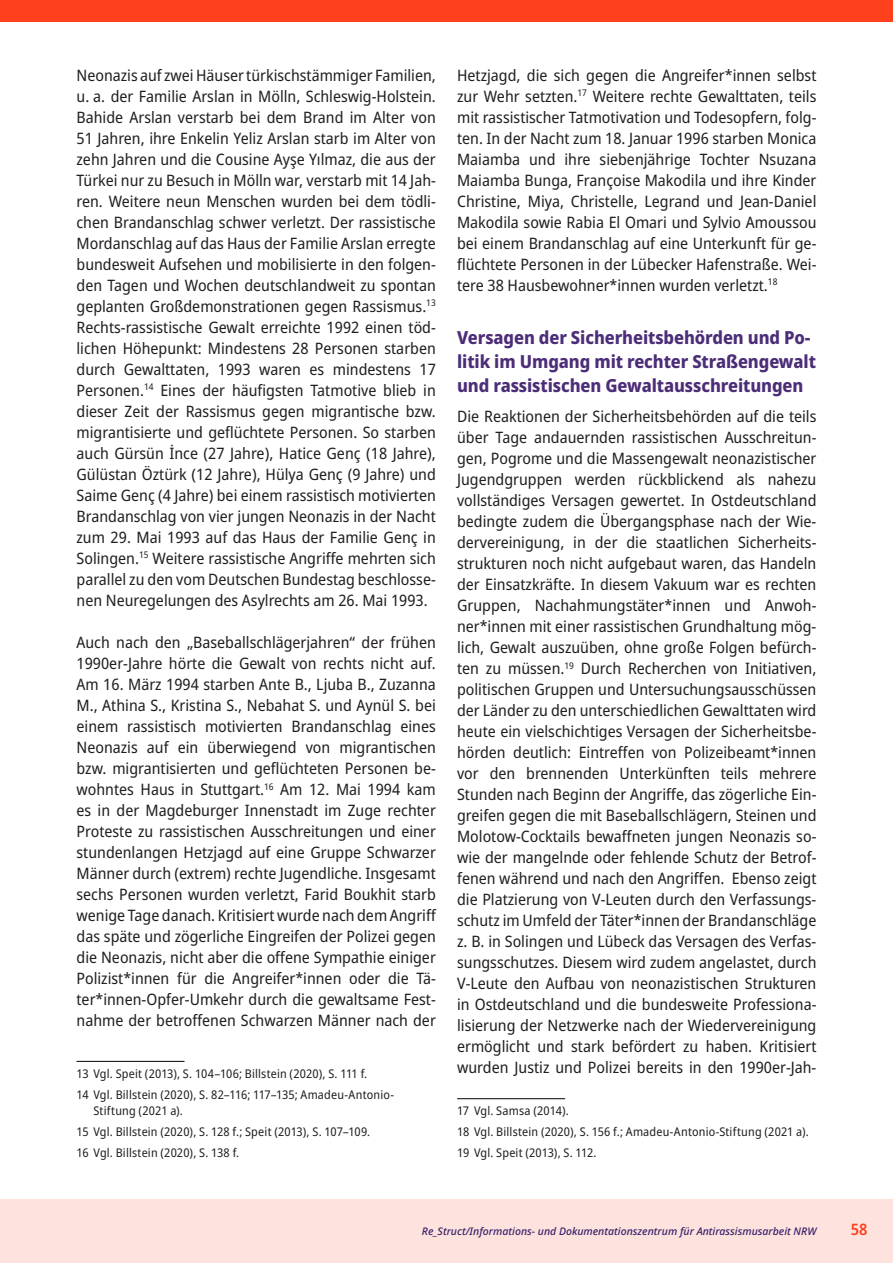
<style>
.page{position:relative;width:893px;height:1263px;background:#fff}
.page>*{position:absolute;margin:0;border:0;box-sizing:border-box;transform-origin:0 0}
.t1{font:800 semi-condensed 18px/24px "Noto Sans";letter-spacing:-.005em;color:#4c2d78}
.t2{font:semi-condensed 15.75px/21px "Noto Sans";color:#231f20;text-align:justify}
.t3{font:600 semi-condensed 15.75px "Noto Sans";color:#fb401d}
.t4{font:semi-condensed 12px/20.7px "Noto Sans";letter-spacing:.01em;color:#231f20}
.t5{font:italic 500 10.5px "Noto Sans";color:#391f6a}
</style>
<div class="page">
<div style="left:0;top:1199px;width:893px;height:64px;background:#fee2dd"></div>
<div style="left:0;top:0;width:893px;height:21px;background:#fe401c"></div>
<hr style="left:77px;top:1061px;width:108px;height:1px;background:#231f20">
<hr style="left:457px;top:1098px;width:108px;height:1px;background:#231f20">
<p class="t2" style="left:77px;top:65px;width:361px">Neonazis auf zwei Häuser türkischstämmiger Familien, u. a. der Familie Arslan in Mölln, Schleswig-Holstein.<br>Bahide Arslan verstarb bei dem Brand im Alter von 51 Jahren, ihre Enkelin Yeliz Arslan starb im Alter von zehn Jahren und die Cousine Ayşe Yılmaz, die aus der Türkei nur zu Besuch in Mölln war, verstarb mit 14 Jah&shy;ren. Weitere neun Menschen wurden bei dem tödli&shy;chen Brandanschlag schwer verletzt. Der rassistische Mordanschlag auf das Haus der Familie Arslan erregte bundesweit Aufsehen und mobilisierte in den folgen&shy;den Tagen und Wochen deutschlandweit zu spontan geplanten Großdemonstrationen gegen Rassismus.<sup>13<br></sup>Rechts-rassistische Gewalt erreichte 1992 einen töd&shy;lichen Höhepunkt: Mindestens 28 Personen starben durch Gewalttaten, 1993 waren es mindestens 17<br>Personen.<sup>14</sup> Eines der häufigsten Tatmotive blieb in dieser Zeit der Rassismus gegen migrantische bzw. migrantisierte und geflüchtete Personen. So starben auch Gürsün İnce (27 Jahre), Hatice Genç (18 Jahre), Gülüstan Öztürk (12 Jahre), Hülya Genç (9 Jahre) und Saime Genç (4 Jahre) bei einem rassistisch motivierten Brandanschlag von vier jungen Neonazis in der Nacht zum 29. Mai 1993 auf das Haus der Familie Genç in Solingen.<sup>15</sup> Weitere rassistische Angriffe mehrten sich parallel zu den vom Deutschen Bundestag beschlosse&shy;nen Neuregelungen des Asylrechts am 26. Mai 1993.</p>
<p class="t2" style="left:77px;top:632px;width:361px">Auch nach den „Baseballschlägerjahren“ der frühen 1990er-Jahre hörte die Gewalt von rechts nicht auf.<br>Am 16. März 1994 starben Ante B., Ljuba B., Zuzanna M., Athina S., Kristina S., Nebahat S. und Aynül S. bei einem rassistisch motivierten Brandanschlag eines Neonazis auf ein überwiegend von migrantischen bzw. migrantisierten und geflüchteten Personen be&shy;wohntes Haus in Stuttgart.<sup>16</sup> Am 12. Mai 1994 kam es in der Magdeburger Innenstadt im Zuge rechter Proteste zu rassistischen Ausschreitungen und einer stundenlangen Hetzjagd auf eine Gruppe Schwarzer Männer durch (extrem) rechte Jugendliche. Insgesamt sechs Personen wurden verletzt, Farid Boukhit starb wenige Tage danach. Kritisiert wurde nach dem Angriff das späte und zögerliche Eingreifen der Polizei gegen die Neonazis, nicht aber die offene Sympathie einiger Polizist*innen für die Angreifer*innen oder die Tä&shy;ter*innen-Opfer-Umkehr durch die gewaltsame Fest&shy;nahme der betroffenen Schwarzen Männer nach der</p>
<p class="t4" style="left:77px;top:1063px;width:319px">13 Vgl. Speit (2013), S. 104–106; Billstein (2020), S. 111 f.<br>14 Vgl. Billstein (2020), S. 82–116; 117–135; Amadeu-Antonio-</p>
<p class="t4" style="left:77px;top:1101px;width:295px;text-indent:17px">Stiftung (2021 a).<br>15 Vgl. Billstein (2020), S. 128 f.; Speit (2013), S. 107–109.<br>16 Vgl. Billstein (2020), S. 138 f.</p>
<p class="t2" style="left:457px;top:65px;width:361px">Hetzjagd, die sich gegen die Angreifer*innen selbst zur Wehr setzten.<sup>17</sup> Weitere rechte Gewalttaten, teils mit rassistischer Tatmotivation und Todesopfern, folg&shy;ten. In der Nacht zum 18. Januar 1996 starben Monica Maiamba und ihre siebenjährige Tochter Nsuzana Maiamba Bunga, Françoise Makodila und ihre Kinder Christine, Miya, Christelle, Legrand und Jean-Daniel Makodila sowie Rabia El Omari und Sylvio Amoussou bei einem Brandanschlag auf eine Unterkunft für ge&shy;flüchtete Personen in der Lübecker Hafenstraße. Wei&shy;tere 38 Hausbewohner*innen wurden verletzt.<sup>18</sup></p>
<p class="t1" style="left:457px;top:326px;width:360px">Versagen der Sicherheitsbehörden und Po&shy;litik im Umgang mit rechter Straßengewalt und rassistischen Gewaltausschreitungen</p>
<p class="t2" style="left:457px;top:406px;width:361px">Die Reaktionen der Sicherheitsbehörden auf die teils über Tage andauernden rassistischen Ausschreitun&shy;gen, Pogrome und die Massengewalt neonazistischer Jugendgruppen werden rückblickend als nahezu vollständiges Versagen gewertet. In Ostdeutschland bedingte zudem die Übergangsphase nach der Wie&shy;dervereinigung, in der die staatlichen Sicherheits&shy;strukturen noch nicht aufgebaut waren, das Handeln der Einsatzkräfte. In diesem Vakuum war es rechten Gruppen, Nachahmungstäter*innen und Anwoh&shy;ner*innen mit einer rassistischen Grundhaltung mög&shy;lich, Gewalt auszuüben, ohne große Folgen befürch&shy;ten zu müssen.<sup>19</sup> Durch Recherchen von Initiativen, politischen Gruppen und Untersuchungsausschüssen der Länder zu den unterschiedlichen Gewalttaten wird heute ein vielschichtiges Versagen der Sicherheitsbe&shy;hörden deutlich: Eintreffen von Polizeibeamt*innen vor den brennenden Unterkünften teils mehrere Stunden nach Beginn der Angriffe, das zögerliche Ein&shy;greifen gegen die mit Baseballschlägern, Steinen und Molotow-Cocktails bewaffneten jungen Neonazis so&shy;wie der mangelnde oder fehlende Schutz der Betrof&shy;fenen während und nach den Angriffen. Ebenso zeigt die Platzierung von V-Leuten durch den Verfassungs&shy;schutz im Umfeld der Täter*innen der Brandanschläge z. B. in Solingen und Lübeck das Versagen des Verfas&shy;sungsschutzes. Diesem wird zudem angelastet, durch V-Leute den Aufbau von neonazistischen Strukturen in Ostdeutschland und die bundesweite Professiona&shy;lisierung der Netzwerke nach der Wiedervereinigung ermöglicht und stark befördert zu haben. Kritisiert wurden Justiz und Polizei bereits in den 1990er-Jah-</p>
<p class="t4" style="left:457px;top:1101px;width:353px">17 Vgl. Samsa (2014).<br>18 Vgl. Billstein (2020), S. 156 f.; Amadeu-Antonio-Stiftung (2021 a).<br>19 Vgl. Speit (2013), S. 112.</p>
<p class="t5" style="left:422px;top:1224px;width:396px">Re_Struct/Informations- und Dokumentationszentrum für Antirassismusarbeit NRW</p>
<p class="t3" style="left:851px;top:1218px;width:18px">58</p>
</div>
